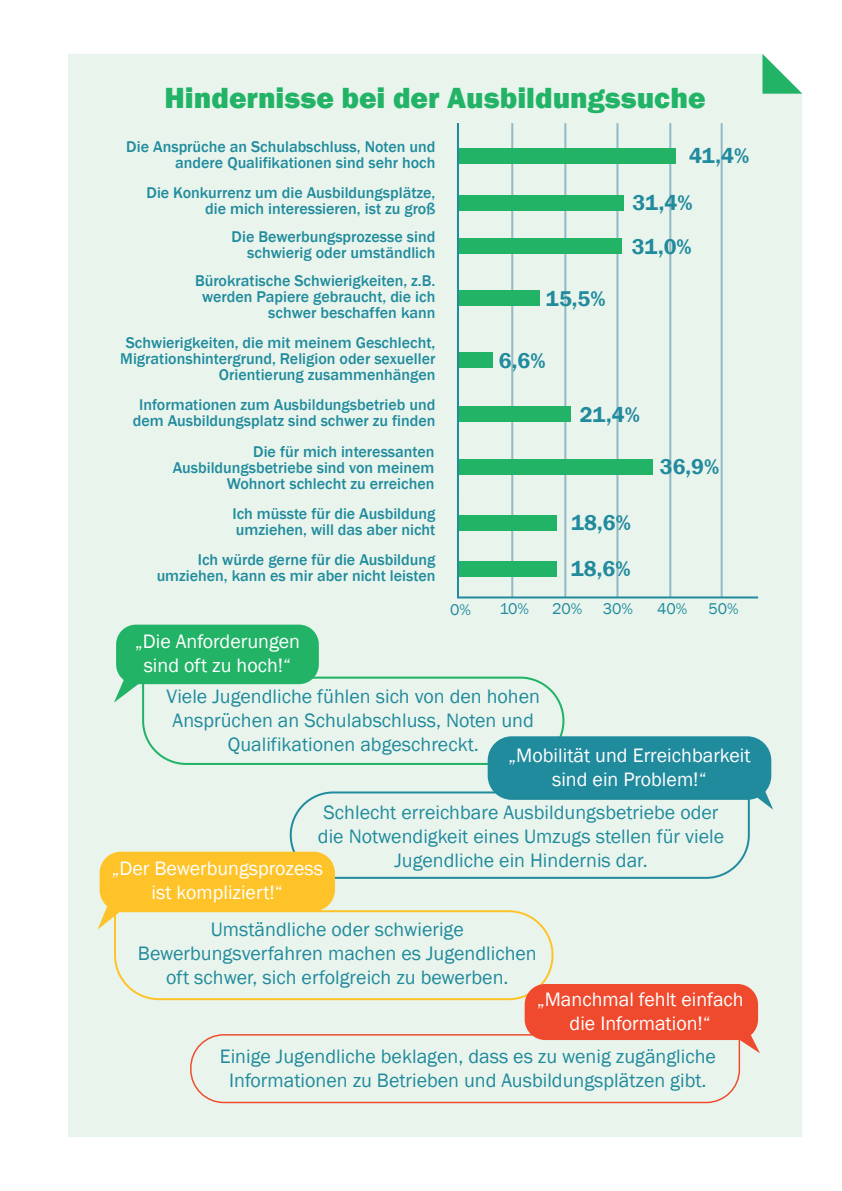
<style>
.page{position:relative;width:842px;height:1191px;background:#fff}
.page>*{position:absolute;margin:0;border:0;box-sizing:border-box;transform-origin:0 0}
.t1{font:800 30px "Franklin Gothic";color:#23b367}
.t2{font:600 22px "Franklin Gothic";letter-spacing:-.005em;color:#218a9d}
.t3{font:20px/24px "Franklin Gothic";color:#218a9d;text-align:center}
.t4{font:20px/24px "Franklin Gothic";color:#fff;text-align:center}
.t5{font:20px/24px "Franklin Gothic";color:#218b9e;text-align:center}
.t6{font:500 16px/16px "Franklin Gothic";color:#218b9e;text-align:right}
.t7{font:16px "Franklin Gothic";color:#218b9e}
</style>
<div class="page">
<div style="left:68px;top:54px;width:734px;height:1083px;background:#e9f5ec"></div>
<svg style="left:762px;top:54px;width:40px;height:40px"></svg>
<svg style="left:456px;top:121px;width:304px;height:478px;background:#ccead9"></svg>
<div style="left:116px;top:624px;width:203px;height:60px;background:#23b367;border-radius:20px"></div>
<svg style="left:114px;top:665px;width:451px;height:101px;background:#d0ecdb"></svg>
<div style="left:289px;top:790px;width:462px;height:90px;background:#e9f5ec"></div>
<div style="left:488px;top:736px;width:283px;height:64px;background:#218b9e;border-radius:24px"></div>
<svg style="left:724px;top:772px;width:49px;height:37px"></svg>
<div style="left:113px;top:909px;width:442px;height:92px;background:#e9f5ec"></div>
<div style="left:100px;top:851px;width:235px;height:60px;background:#fdc329;border-radius:21px"></div>
<svg style="left:98px;top:892px;width:46px;height:37px"></svg>
<div style="left:525px;top:984px;width:233px;height:56px;background:#ef4a2d;border-radius:21px"></div>
<svg style="left:189px;top:1016px;width:571px;height:88px;background:#e9ddd1"></svg>
<h1 class="t1" style="left:164px;top:78px;width:543px">Hindernisse bei der Ausbildungssuche</h1>
<p class="t6" style="left:126px;top:139px;width:311px">Die Ansprüche an Schulabschluss, Noten und andere Qualifikationen sind sehr hoch</p>
<h2 class="t2" style="left:689px;top:142px;width:62px">41,4%</h2>
<p class="t6" style="left:147px;top:185px;width:290px">Die Konkurrenz um die Ausbildungsplätze, die mich interessieren, ist zu groß</p>
<h2 class="t2" style="left:633px;top:189px;width:61px">31,4%</h2>
<p class="t6" style="left:232px;top:229px;width:205px">Die Bewerbungsprozesse sind schwierig oder umständlich</p>
<h2 class="t2" style="left:632px;top:233px;width:61px">31,0%</h2>
<p class="t6" style="left:195px;top:273px;width:242px">Bürokratische Schwierigkeiten, z.B. werden Papiere gebraucht, die ich schwer beschaffen kann</p>
<p class="t6" style="left:120px;top:335px;width:317px">Schwierigkeiten, die mit meinem Geschlecht,<br>Migrationshintergrund, Religion oder sexueller<br>Orientierung zusammenhängen</p>
<h2 class="t2" style="left:546px;top:285px;width:61px">15,5%</h2>
<h2 class="t2" style="left:499px;top:347px;width:48px">6,6%</h2>
<p class="t6" style="left:133px;top:397px;width:304px;text-align:center">Informationen zum Ausbildungsbetrieb und dem Ausbildungsplatz sind schwer zu finden</p>
<h2 class="t2" style="left:580px;top:401px;width:62px">21,4%</h2>
<p class="t6" style="left:173px;top:443px;width:263px">Die für mich interessanten<br>Ausbildungsbetriebe sind von meinem<br>Wohnort schlecht zu erreichen</p>
<p class="t6" style="left:232px;top:505px;width:204px;text-align:left">Ich müsste für die Ausbildung umziehen, will das aber nicht</p>
<h2 class="t2" style="left:571px;top:509px;width:61px">18,6%</h2>
<p class="t6" style="left:157px;top:552px;width:280px">Ich würde gerne für die Ausbildung umziehen, kann es mir aber nicht leisten</p>
<h2 class="t2" style="left:571px;top:555px;width:61px">18,6%</h2>
<h2 class="t2" style="left:660px;top:453px;width:61px">36,9%</h2>
<p class="t4" style="left:135px;top:630px;width:167px">„Die Anforderungen sind oft zu hoch!“</p>
<p class="t7" style="left:450px;top:599px;width:22px">0%</p>
<p class="t7" style="left:499px;top:599px;width:31px">10%</p>
<p class="t7" style="left:552px;top:599px;width:32px">20%</p>
<p class="t7" style="left:603px;top:599px;width:32px">30%</p>
<p class="t7" style="left:657px;top:599px;width:32px">40%</p>
<p class="t7" style="left:708px;top:599px;width:32px">50%</p>
<p class="t3" style="left:167px;top:684px;width:375px">Viele Jugendliche fühlen sich von den hohen<br>Ansprüchen an Schulabschluss, Noten und<br>Qualifikationen abgeschreckt.</p>
<p class="t4" style="left:508px;top:744px;width:244px">„Mobilität und Erreichbarkeit sind ein Problem!“</p>
<p class="t5" style="left:318px;top:801px;width:408px">Schlecht erreichbare Ausbildungsbetriebe oder die Notwendigkeit eines Umzugs stellen für viele<br>Jugendliche ein Hindernis dar.</p>
<p class="t4" style="left:112px;top:857px;width:213px">„Der Bewerbungsprozess ist kompliziert!“</p>
<p class="t3" style="left:138px;top:917px;width:400px">Umständliche oder schwierige<br>Bewerbungsverfahren machen es Jugendlichen oft schwer, sich erfolgreich zu bewerben.</p>
<p class="t4" style="left:537px;top:988px;width:209px">„Manchmal fehlt einfach die Information!“</p>
<p class="t3" style="left:220px;top:1045px;width:498px">Einige Jugendliche beklagen, dass es zu wenig zugängliche<br>Informationen zu Betrieben und Ausbildungsplätzen gibt.</p>
</div>
